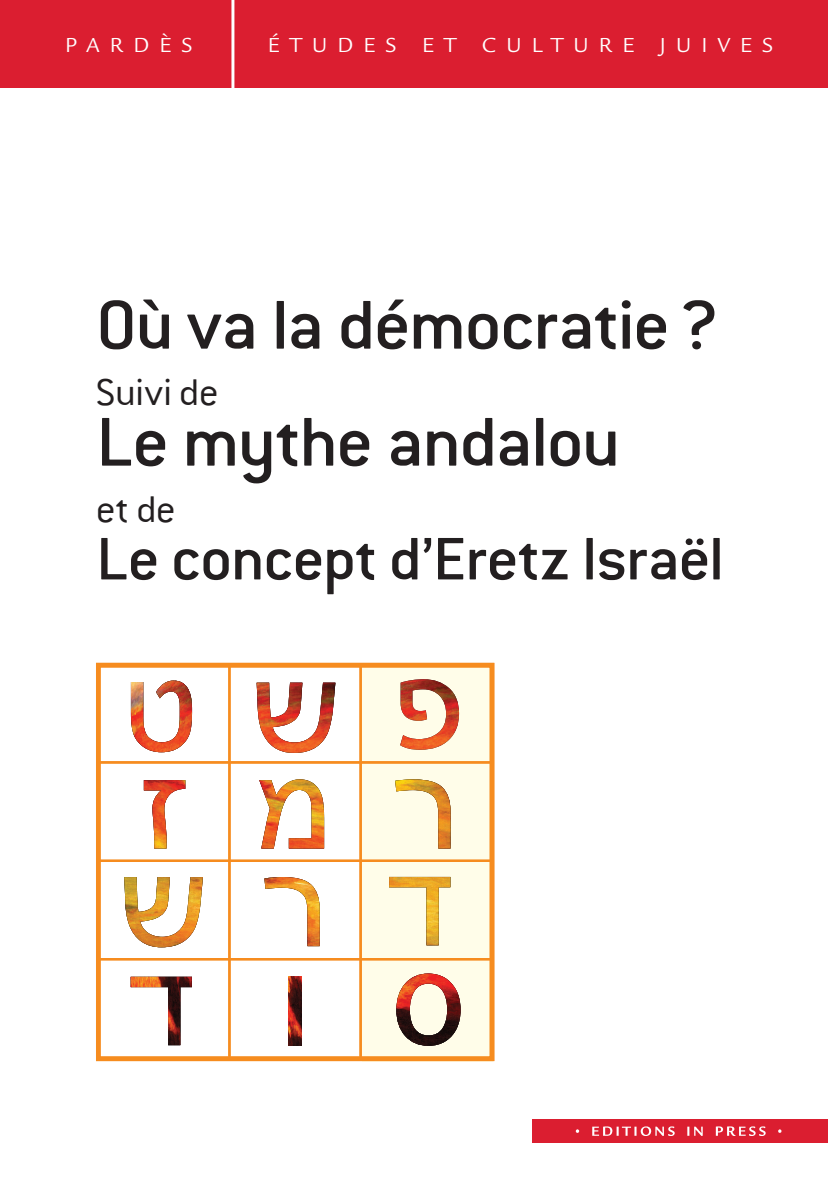
<style>
.page{position:relative;width:828px;height:1195px;background:#fff}
.page>*{position:absolute;margin:0;border:0;box-sizing:border-box;transform-origin:0 0}
.t1{font:500 75.6px "Conduit ITC";letter-spacing:-.025em;color:#231f20;scale:1.06 1}
.t2{font:500 65.8px "Conduit ITC";letter-spacing:-.015em;color:#231f20;scale:1.06 1}
.t3{font:300 41.12px "Conduit ITC";letter-spacing:-.005em;color:#231f20;scale:1.06 1}
.t4{font:22.05px "Legacy San ITC";letter-spacing:.46em;color:#fff}
</style>
<div class="page">
<div style="left:0;top:0;width:828px;height:87px;background:#db1e30"></div>
<div style="left:532px;top:1119px;width:296px;height:24px;background:#db1e30"></div>
<img style="left:575px;top:1126px;width:207px;height:10px">
<div style="left:362px;top:664px;width:130px;height:398px;background:#fffde9"></div>
<div style="left:96px;top:663px;width:398px;height:398px;border:5px solid #f68c1f"></div>
<img style="left:289px;top:976px;width:12px;height:1px">
<img style="left:131px;top:680px;width:61px;height:72px">
<svg style="left:400px;top:679px;width:59px;height:71px"></svg>
<svg style="left:259px;top:779px;width:65px;height:69px"></svg>
<svg style="left:124px;top:877px;width:79px;height:70px"></svg>
<svg style="left:264px;top:877px;width:56px;height:69px"></svg>
<svg style="left:131px;top:976px;width:61px;height:69px"></svg>
<svg style="left:289px;top:977px;width:12px;height:68px"></svg>
<svg style="left:396px;top:973px;width:64px;height:72px"></svg>
<svg style="left:389px;top:877px;width:61px;height:68px"></svg>
<svg style="left:395px;top:779px;width:55px;height:69px"></svg>
<svg style="left:257px;top:682px;width:78px;height:71px"></svg>
<svg style="left:144px;top:780px;width:41px;height:68px"></svg>
<hr style="left:98px;top:761px;width:393px;height:2px;background:#f68c1f">
<hr style="left:98px;top:859px;width:393px;height:3px;background:#f68c1f">
<hr style="left:98px;top:958px;width:393px;height:2px;background:#f68c1f">
<hr style="left:228px;top:664px;width:2px;height:392px;background:#f68c1f">
<hr style="left:359px;top:664px;width:3px;height:392px;background:#f68c1f">
<hr style="left:231px;top:0;width:3px;height:89px;background:#fff">
<p class="t4" style="left:65px;top:33px;width:129px">PARDÈS</p>
<p class="t4" style="left:268px;top:33px;width:507px">ÉTUDES ET CULTURE JUIVES</p>
<p class="t1" style="left:96px;top:282px;width:589px">Où va la démocratie?</p>
<p class="t3" style="left:96px;top:369px;width:117px">Suivi de</p>
<p class="t1" style="left:96px;top:399px;width:496px">Le mythe andalou</p>
<p class="t3" style="left:96px;top:486px;width:77px">et de</p>
<p class="t2" style="left:96px;top:522px;width:594px">Le concept d’Eretz Israël</p>
</div>
